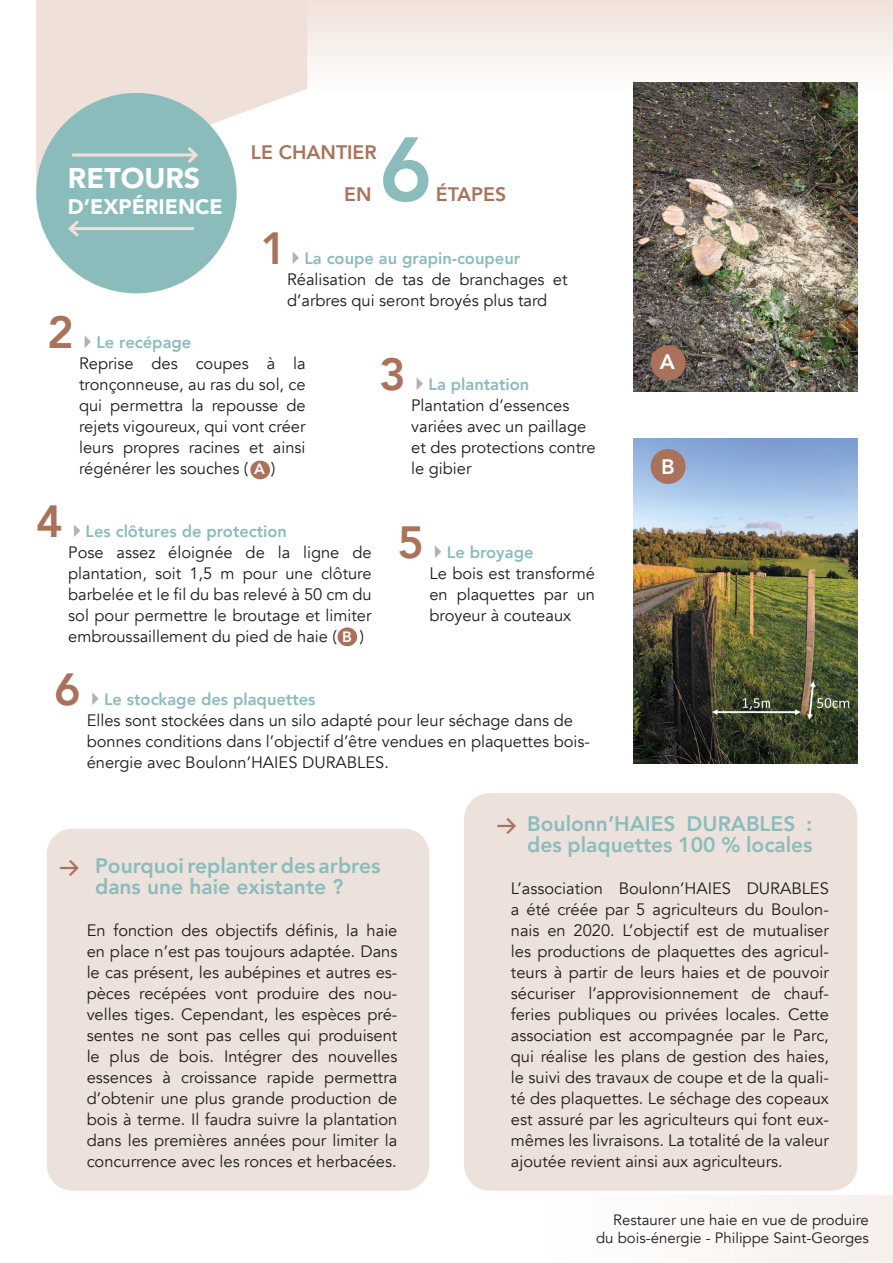
<style>
.page{position:relative;width:893px;height:1263px;background:#fff}
.page>*{position:absolute;margin:0;border:0;box-sizing:border-box;transform-origin:0 0}
.t1{font:800 90px "Avenir";color:#8bbcbc}
.t2{font:800 45px "Avenir";color:#aa725a}
.t3{font:900 28.5px "Avenir";color:#fff}
.t4{font:800 21px/21px "Avenir";color:#8bbcbc}
.t5{font:900 21px "Avenir";color:#fff}
.t6{font:800 21px "Avenir";color:#fff}
.t7{font:800 19.5px/42px "Avenir";color:#aa725a;text-align:right}
.t8{font:16.5px/21px "Avenir";color:#1d1d1b}
.t9{font:16.5px "Arrowstfb";color:#aa725a}
.t10{font:15px/18px "Avenir";color:#1d1d1b;text-align:right}
.s1{font-family:"Arrowstfb";color:#aeb4aa}
.s2{font-weight:800;color:#8bbcbc}
.s3{font-weight:800;font-size:15px;color:#fff}
</style>
<div class="page">
<div style="left:47px;top:828px;width:382px;height:363px;background:#ede1db;border-radius:26px"></div>
<div style="left:307px;top:0;width:586px;height:95px;background:linear-gradient(to bottom,#f0e2da,#feffff)"></div>
<div style="left:543px;top:1196px;width:350px;height:67px;background:#fbf7f5"></div>
<svg style="left:36px;top:0;width:271px;height:183px;fill:#efe1d9"></svg>
<div style="left:36px;top:93px;width:201px;height:200px;background:#8bbcbc;border-radius:50%"></div>
<hr style="left:72px;top:153px;width:124px;height:3px;background:#efe1d9">
<svg style="left:184px;top:147px;width:14px;height:16px"></svg>
<hr style="left:70px;top:227px;width:124px;height:3px;background:#efe1d9">
<svg style="left:68px;top:220px;width:14px;height:17px"></svg>
<img style="left:634px;top:82px;width:223px;height:309px">
<img style="left:634px;top:438px;width:223px;height:325px">
<div style="left:464px;top:793px;width:393px;height:398px;background:#ede1db;border-radius:26px"></div>
<div style="left:651px;top:345px;width:35px;height:35px;background:#aa725a;border-radius:50%"></div>
<div style="left:651px;top:449px;width:35px;height:35px;background:#aa725a;border-radius:50%"></div>
<div style="left:250px;top:461px;width:20px;height:18px;background:#aa725a;border-radius:50%"></div>
<div style="left:337px;top:627px;width:20px;height:19px;background:#aa725a;border-radius:50%"></div>
<h3 class="t3" style="left:68px;top:154px;width:134px">RETOURS</h3>
<p class="t5" style="left:68px;top:188px;width:156px">D’EXPÉRIENCE</p>
<p class="t7" style="left:251px;top:131px;width:127px">LE CHANTIER<br>EN</p>
<h1 class="t1" style="left:379px;top:100px;width:55px">6</h1>
<p class="t7" style="left:436px;top:173px;width:72px">ÉTAPES</p>
<h2 class="t2" style="left:260px;top:213px;width:28px">1</h2>
<p class="t8" style="left:287px;top:248px;width:282px;text-indent:6px"><span class="s1">b</span> <span class="s2">La coupe au grapin-coupeur<br></span>Réalisation de tas de branchages et d’arbres qui seront broyés plus tard</p>
<h2 class="t2" style="left:47px;top:297px;width:28px">2</h2>
<p class="t8" style="left:79px;top:332px;width:228px;text-indent:6px"><span class="s1">b</span> <span class="s2">Le recépage<br></span>Reprise des coupes à la tronçonneuse, au ras du sol, ce qui permettra la repousse de rejets vigoureux, qui vont créer leurs propres racines et ainsi régénérer les souches ( <span class="s3">A</span> )</p>
<h2 class="t2" style="left:379px;top:339px;width:28px">3</h2>
<p class="t8" style="left:411px;top:374px;width:186px;text-indent:6px"><span class="s1">b</span> <span class="s2">La plantation<br></span>Plantation d’essences variées avec un paillage et des protections contre le gibier</p>
<h2 class="t2" style="left:36px;top:486px;width:28px">4</h2>
<p class="t8" style="left:68px;top:521px;width:305px;text-indent:6px"><span class="s1">b</span> <span class="s2">Les clôtures de protection<br></span>Pose assez éloignée de la ligne de plantation, soit 1,5 m pour une clôture barbelée et le fil du bas relevé à 50 cm du sol pour permettre le broutage et limiter embroussaillement du pied de haie ( <span class="s3">B</span></p>
<p class="t8" style="left:360px;top:626px;width:6px">)</p>
<h2 class="t2" style="left:397px;top:507px;width:28px">5</h2>
<p class="t8" style="left:429px;top:542px;width:167px;text-indent:6px"><span class="s1">b</span> <span class="s2">Le broyage<br></span>Le bois est transformé en plaquettes par un broyeur à couteaux</p>
<h2 class="t2" style="left:54px;top:654px;width:28px">6</h2>
<p class="t8" style="left:87px;top:689px;width:505px;text-indent:6px"><span class="s1">b</span> <span class="s2">Le stockage des plaquettes<br></span>Elles sont stockées dans un silo adapté pour leur séchage dans de bonnes conditions dans l’objectif d’être vendues en plaquettes bois&shy;énergie avec Boulonn’HAIES DURABLES.</p>
<p class="t6" style="left:660px;top:345px;width:17px">A</p>
<p class="t6" style="left:661px;top:450px;width:15px">B</p>
<p class="t9" style="left:60px;top:859px;width:21px">t</p>
<p class="t4" style="left:95px;top:855px;width:287px">Pourquoi replanter des arbres dans une haie existante ?</p>
<p class="t8" style="left:87px;top:920px;width:312px;text-align:justify">En fonction des objectifs définis, la haie en place n’est pas toujours adaptée. Dans le cas présent, les aubépines et autres es&shy;pèces recépées vont produire des nou&shy;velles tiges. Cependant, les espèces pré&shy;sentes ne sont pas celles qui produisent le plus de bois. Intégrer des nouvelles essences à croissance rapide permettra d’obtenir une plus grande production de bois à terme. Il faudra suivre la plantation dans les premières années pour limiter la concurrence avec les ronces et herbacées.</p>
<p class="t9" style="left:498px;top:817px;width:21px">t</p>
<p class="t4" style="left:527px;top:813px;width:287px">Boulonn’HAIES DURABLES : des plaquettes 100 % locales</p>
<p class="t8" style="left:511px;top:878px;width:319px;text-align:justify">L’association Boulonn’HAIES DURABLES a été créée par 5 agriculteurs du Boulon&shy;nais en 2020. L’objectif est de mutualiser les productions de plaquettes des agricul&shy;teurs à partir de leurs haies et de pouvoir sécuriser l’approvisionnement de chauf&shy;feries publiques ou privées locales. Cette association est accompagnée par le Parc, qui réalise les plans de gestion des haies, le suivi des travaux de coupe et de la quali&shy;té des plaquettes. Le séchage des copeaux est assuré par les agriculteurs qui font eux&shy;mêmes les livraisons. La totalité de la valeur ajoutée revient ainsi aux agriculteurs.</p>
<p class="t10" style="left:596px;top:1211px;width:274px">Restaurer une haie en vue de produire du bois-énergie - Philippe Saint-Georges</p>
</div>
